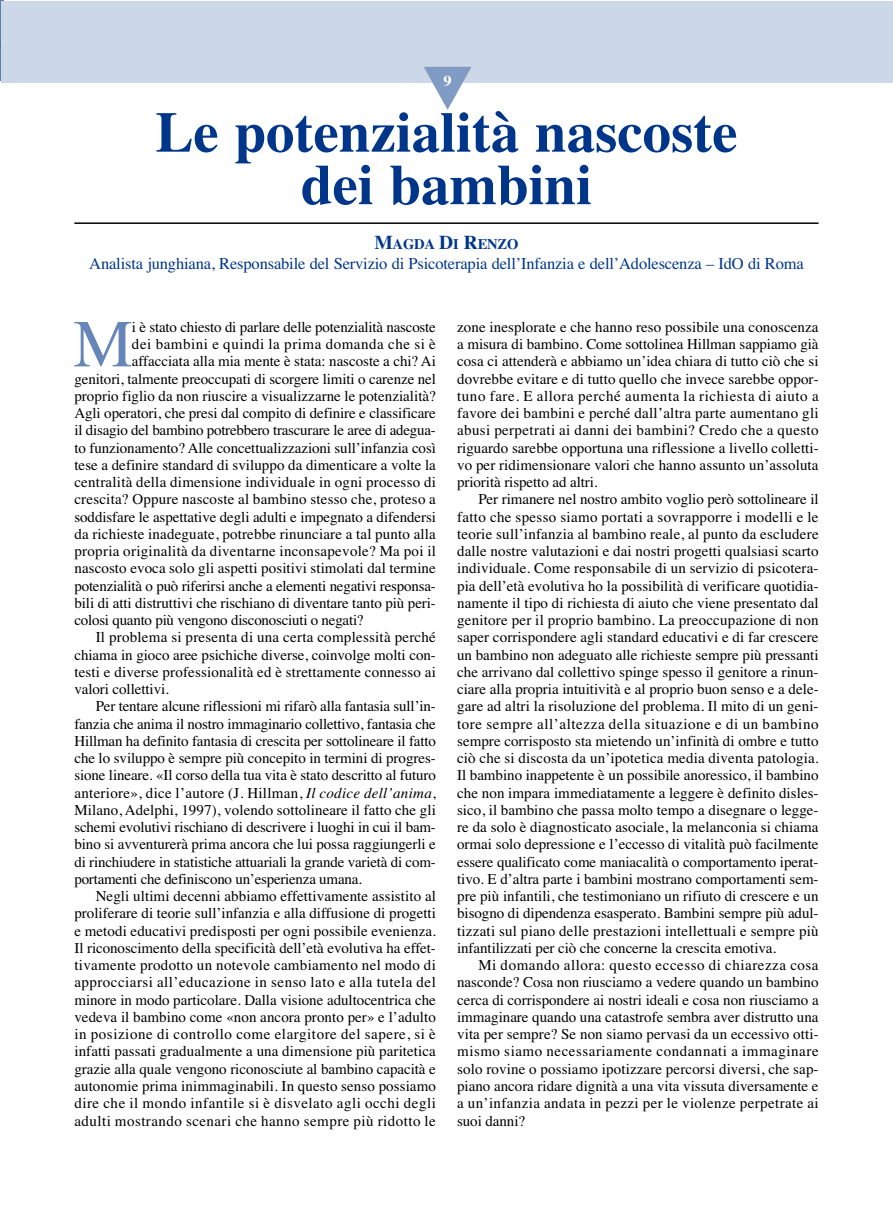
<style>
.page{position:relative;width:893px;height:1212px;background:#fff}
.page>*{position:absolute;margin:0;border:0;box-sizing:border-box;transform-origin:0 0}
.t1{font:67.05px "Times";color:#6686b9}
.t2{font:700 57px/52.5px "Times";color:#00368a;text-align:center}
.t3{font:16.5px "Times";letter-spacing:-.01em;color:#00368a}
.t4{font:15px/17.2px "Times";letter-spacing:-.005em;color:#000;text-align:justify}
.t5{font:15px "Times";letter-spacing:.02em;color:#000}
.t6{font:15px "Times";letter-spacing:.015em;color:#000}
.t7{font:15px "Times";letter-spacing:.035em;color:#000}
.t8{font:15px "Times";letter-spacing:.03em;color:#000}
.t9{font:700 15px "Times";color:#fff;scale:1.1 1}
.t10{font:700 14.7px "Times";letter-spacing:-.015em;color:#00368a}
.s1{font-size:19.5px}
.s2{font-style:italic}
</style>
<div class="page">
<hr style="left:0;top:0;width:3px;height:81px;background:#597cb3">
<div style="left:1px;top:1px;width:892px;height:81px;background:#ccd7e8"></div>
<svg style="left:424px;top:67px;width:47px;height:43px"></svg>
<hr style="left:74px;top:222px;width:745px;height:2px;background:#000">
<p class="t9" style="left:443px;top:75px;width:9px">9</p>
<h2 class="t2" style="left:155px;top:111px;width:584px">Le potenzialità nascoste dei bambini</h2>
<p class="t10" style="left:374px;top:239px;width:146px"><span class="s1">M</span>AGDA <span class="s1">D</span>I <span class="s1">R</span>ENZO</p>
<p class="t3" style="left:89px;top:257px;width:716px">Analista junghiana, Responsabile del Servizio di Psicoterapia dell’Infanzia e dell’Adolescenza – IdO di Roma</p>
<h1 class="t1" style="left:73px;top:319px;width:61px">M</h1>
<p class="t4" style="left:132px;top:320px;width:305px">i è stato chiesto di parlare delle potenzialità nascoste</p>
<p class="t7" style="left:132px;top:339px;width:305px">dei bambini e quindi la prima domanda che si è</p>
<p class="t4" style="left:132px;top:354px;width:305px">affacciata alla mia mente è stata: nascoste a chi? Ai</p>
<p class="t4" style="left:74px;top:371px;width:363px">genitori, talmente preoccupati di scorgere limiti o carenze nel</p>
<p class="t4" style="left:74px;top:389px;width:363px">proprio figlio da non riuscire a visualizzarne le potenzialità?</p>
<p class="t4" style="left:74px;top:406px;width:363px">Agli operatori, che presi dal compito di definire e classificare</p>
<p class="t4" style="left:74px;top:423px;width:363px">il disagio del bambino potrebbero trascurare le aree di adegua-</p>
<p class="t4" style="left:74px;top:440px;width:363px">to funzionamento? Alle concettualizzazioni sull’infanzia così</p>
<p class="t4" style="left:74px;top:458px;width:363px">tese a definire standard di sviluppo da dimenticare a volte la</p>
<p class="t6" style="left:74px;top:477px;width:363px">centralità della dimensione individuale in ogni processo di</p>
<p class="t6" style="left:74px;top:494px;width:363px">crescita? Oppure nascoste al bambino stesso che, proteso a</p>
<p class="t4" style="left:74px;top:509px;width:363px">soddisfare le aspettative degli adulti e impegnato a difendersi</p>
<p class="t4" style="left:74px;top:527px;width:363px">da richieste inadeguate, potrebbe rinunciare a tal punto alla</p>
<p class="t5" style="left:74px;top:546px;width:363px">propria originalità da diventarne inconsapevole? Ma poi il</p>
<p class="t4" style="left:74px;top:561px;width:363px">nascosto evoca solo gli aspetti positivi stimolati dal termine</p>
<p class="t4" style="left:74px;top:578px;width:363px">potenzialità o può riferirsi anche a elementi negativi responsa-</p>
<p class="t4" style="left:74px;top:596px;width:363px">bili di atti distruttivi che rischiano di diventare tanto più peri-</p>
<p class="t4" style="left:74px;top:613px;width:291px">colosi quanto più vengono disconosciuti o negati?</p>
<p class="t6" style="left:96px;top:632px;width:342px">Il problema si presenta di una certa complessità perché</p>
<p class="t4" style="left:74px;top:647px;width:363px">chiama in gioco aree psichiche diverse, coinvolge molti con-</p>
<p class="t4" style="left:74px;top:665px;width:363px">testi e diverse professionalità ed è strettamente connesso ai</p>
<p class="t4" style="left:74px;top:682px;width:96px">valori collettivi.</p>
<p class="t4" style="left:96px;top:699px;width:342px">Per tentare alcune riflessioni mi rifarò alla fantasia sull’in-</p>
<p class="t4" style="left:74px;top:716px;width:363px">fanzia che anima il nostro immaginario collettivo, fantasia che</p>
<p class="t4" style="left:74px;top:734px;width:363px">Hillman ha definito fantasia di crescita per sottolineare il fatto</p>
<p class="t4" style="left:74px;top:751px;width:363px">che lo sviluppo è sempre più concepito in termini di progres-</p>
<p class="t4" style="left:74px;top:768px;width:363px">sione lineare. «Il corso della tua vita è stato descritto al futuro</p>
<p class="t5" style="left:74px;top:787px;width:363px">anteriore», dice l’autore (J. Hillman, <span class="s2">Il codice dell’anima</span>,</p>
<p class="t4" style="left:74px;top:803px;width:363px">Milano, Adelphi, 1997), volendo sottolineare il fatto che gli</p>
<p class="t4" style="left:74px;top:820px;width:363px">schemi evolutivi rischiano di descrivere i luoghi in cui il bam-</p>
<p class="t4" style="left:74px;top:837px;width:363px">bino si avventurerà prima ancora che lui possa raggiungerli e</p>
<p class="t4" style="left:74px;top:854px;width:363px">di rinchiudere in statistiche attuariali la grande varietà di com-</p>
<p class="t4" style="left:74px;top:872px;width:289px">portamenti che definiscono un’esperienza umana.</p>
<p class="t4" style="left:96px;top:889px;width:342px">Negli ultimi decenni abbiamo effettivamente assistito al</p>
<p class="t4" style="left:74px;top:906px;width:363px">proliferare di teorie sull’infanzia e alla diffusione di progetti</p>
<p class="t4" style="left:74px;top:923px;width:363px">e metodi educativi predisposti per ogni possibile evenienza.</p>
<p class="t4" style="left:74px;top:941px;width:363px">Il riconoscimento della specificità dell’età evolutiva ha effet-</p>
<p class="t5" style="left:74px;top:960px;width:363px">tivamente prodotto un notevole cambiamento nel modo di</p>
<p class="t8" style="left:74px;top:977px;width:363px">approcciarsi all’educazione in senso lato e alla tutela del</p>
<p class="t4" style="left:74px;top:992px;width:363px">minore in modo particolare. Dalla visione adultocentrica che</p>
<p class="t4" style="left:74px;top:1010px;width:363px">vedeva il bambino come «non ancora pronto per» e l’adulto</p>
<p class="t7" style="left:74px;top:1029px;width:363px">in posizione di controllo come elargitore del sapere, si è</p>
<p class="t4" style="left:74px;top:1044px;width:363px">infatti passati gradualmente a una dimensione più paritetica</p>
<p class="t4" style="left:74px;top:1061px;width:363px">grazie alla quale vengono riconosciute al bambino capacità e</p>
<p class="t4" style="left:74px;top:1079px;width:363px">autonomie prima inimmaginabili. In questo senso possiamo</p>
<p class="t7" style="left:74px;top:1098px;width:363px">dire che il mondo infantile si è disvelato agli occhi degli</p>
<p class="t8" style="left:74px;top:1115px;width:363px">adulti mostrando scenari che hanno sempre più ridotto le</p>
<p class="t4" style="left:457px;top:320px;width:363px">zone inesplorate e che hanno reso possibile una conoscenza a misura di bambino. Come sottolinea Hillman sappiamo già cosa ci attenderà e abbiamo un’idea chiara di tutto ciò che si dovrebbe evitare e di tutto quello che invece sarebbe oppor&shy;tuno fare. E allora perché aumenta la richiesta di aiuto a favore dei bambini e perché dall’altra parte aumentano gli abusi perpetrati ai danni dei bambini? Credo che a questo riguardo sarebbe opportuna una riflessione a livello colletti&shy;vo per ridimensionare valori che hanno assunto un’assoluta priorità rispetto ad altri.</p>
<p class="t4" style="left:457px;top:492px;width:363px;text-indent:21px">Per rimanere nel nostro ambito voglio però sottolineare il fatto che spesso siamo portati a sovrapporre i modelli e le teorie sull’infanzia al bambino reale, al punto da escludere dalle nostre valutazioni e dai nostri progetti qualsiasi scarto individuale. Come responsabile di un servizio di psicotera&shy;pia dell’età evolutiva ho la possibilità di verificare quotidia&shy;namente il tipo di richiesta di aiuto che viene presentato dal genitore per il proprio bambino. La preoccupazione di non saper corrispondere agli standard educativi e di far crescere un bambino non adeguato alle richieste sempre più pressanti che arrivano dal collettivo spinge spesso il genitore a rinun&shy;ciare alla propria intuitività e al proprio buon senso e a dele&shy;gare ad altri la risoluzione del problema. Il mito di un geni&shy;tore sempre all’altezza della situazione e di un bambino sempre corrisposto sta mietendo un’infinità di ombre e tutto ciò che si discosta da un’ipotetica media diventa patologia.<br>Il bambino inappetente è un possibile anoressico, il bambino che non impara immediatamente a leggere è definito disles&shy;sico, il bambino che passa molto tempo a disegnare o legge&shy;re da solo è diagnosticato asociale, la melanconia si chiama ormai solo depressione e l’eccesso di vitalità può facilmente essere qualificato come maniacalità o comportamento iperat&shy;tivo. E d’altra parte i bambini mostrano comportamenti sem&shy;pre più infantili, che testimoniano un rifiuto di crescere e un bisogno di dipendenza esasperato. Bambini sempre più adul&shy;tizzati sul piano delle prestazioni intellettuali e sempre più infantilizzati per ciò che concerne la crescita emotiva.</p>
<p class="t4" style="left:457px;top:958px;width:363px;text-indent:21px">Mi domando allora: questo eccesso di chiarezza cosa nasconde? Cosa non riusciamo a vedere quando un bambino cerca di corrispondere ai nostri ideali e cosa non riusciamo a immaginare quando una catastrofe sembra aver distrutto una vita per sempre? Se non siamo pervasi da un eccessivo otti&shy;mismo siamo necessariamente condannati a immaginare solo rovine o possiamo ipotizzare percorsi diversi, che sap&shy;piano ancora ridare dignità a una vita vissuta diversamente e a un’infanzia andata in pezzi per le violenze perpetrate ai suoi danni?</p>
</div>
